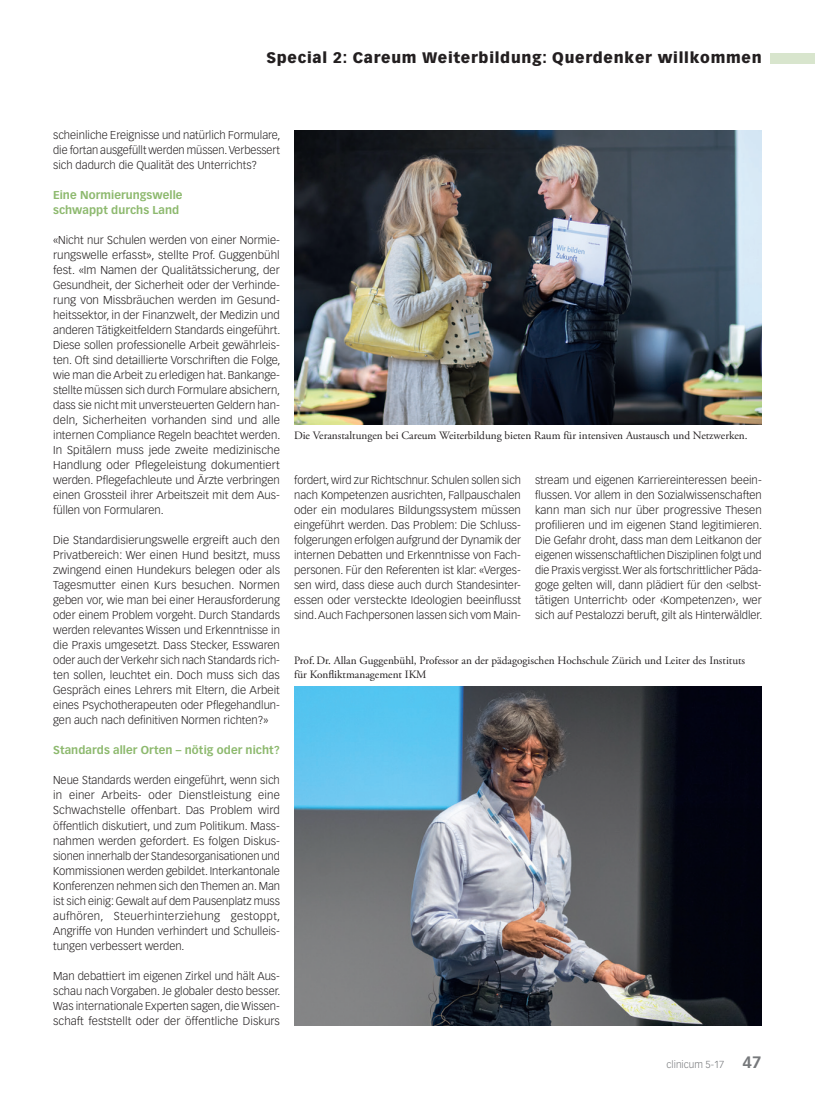
<style>
.page{position:relative;width:815px;height:1099px;background:#fff}
.page>*{position:absolute;margin:0;border:0;box-sizing:border-box;transform-origin:0 0}
.t1{font:900 15px "Vectora LT Std";letter-spacing:.05em;color:#231f20}
.t2{font:300 11.25px/15px "Vectora LT Std";color:#231f20;text-align:justify}
.t3{font:11.25px/13.5px "Adobe Garamond Pro";color:#231f20}
.t4{font:700 11.25px/15px "Vectora LT Std";letter-spacing:.005em;color:#8db96e}
.t5{font:300 10px "Vectora LT Std";color:#76787b}
.s1{font-weight:700;font-size:16.25px}
</style>
<div class="page">
<div style="left:770px;top:53px;width:45px;height:10px;background:#d8e5cd"></div>
<img style="left:294px;top:130px;width:468px;height:294px">
<img style="left:294px;top:686px;width:468px;height:339px">
<h1 class="t1" style="left:266px;top:49px;width:497px">Special 2: Careum Weiterbildung: Querdenker willkommen</h1>
<p class="t2" style="left:53px;top:128px;width:229px">scheinliche Ereignisse und natürlich Formulare, die fortan ausgefüllt werden müssen. Verbessert sich dadurch die Qualität des Unterrichts?</p>
<p class="t4" style="left:53px;top:188px;width:131px">Eine Normierungswelle schwappt durchs Land</p>
<p class="t2" style="left:53px;top:233px;width:229px">«Nicht nur Schulen werden von einer Normie&shy;rungswelle erfasst», stellte Prof. Guggenbühl fest. «Im Namen der Qualitätssicherung, der Gesundheit, der Sicherheit oder der Verhinde&shy;rung von Missbräuchen werden im Gesund&shy;heitssektor, in der Finanzwelt, der Medizin und anderen Tätigkeitfeldern Standards eingeführt.<br>Diese sollen professionelle Arbeit gewährleis&shy;ten. Oft sind detaillierte Vorschriften die Folge, wie man die Arbeit zu erledigen hat. Bankange&shy;stellte müssen sich durch Formulare absichern, dass sie nicht mit unversteuerten Geldern han&shy;deln, Sicherheiten vorhanden sind und alle internen Compliance Regeln beachtet werden.<br>In Spitälern muss jede zweite medizinische Handlung oder Pflegeleistung dokumentiert werden. Pflegefachleute und Ärzte verbringen einen Grossteil ihrer Arbeitszeit mit dem Aus&shy;füllen von Formularen.</p>
<p class="t2" style="left:53px;top:533px;width:228px">Die Standardisierungswelle ergreift auch den Privatbereich: Wer einen Hund besitzt, muss zwingend einen Hundekurs belegen oder als Tagesmutter einen Kurs besuchen. Normen geben vor, wie man bei einer Herausforderung oder einem Problem vorgeht. Durch Standards werden relevantes Wissen und Erkenntnisse in die Praxis umgesetzt. Dass Stecker, Esswaren oder auch der Verkehr sich nach Standards rich&shy;ten sollen, leuchtet ein. Doch muss sich das Gespräch eines Lehrers mit Eltern, die Arbeit eines Psychotherapeuten oder Pflegehandlun&shy;gen auch nach definitiven Normen richten?»</p>
<p class="t4" style="left:53px;top:743px;width:228px">Standards aller Orten – nötig oder nicht?</p>
<p class="t2" style="left:53px;top:773px;width:229px">Neue Standards werden eingeführt, wenn sich in einer Arbeits- oder Dienstleistung eine Schwachstelle offenbart. Das Problem wird öffentlich diskutiert, und zum Politikum. Mass&shy;nahmen werden gefordert. Es folgen Diskus&shy;sionen innerhalb der Standesorganisationen und Kommissionen werden gebildet. Interkantonale Konferenzen nehmen sich den Themen an. Man ist sich einig: Gewalt auf dem Pausenplatz muss aufhören, Steuerhinterziehung gestoppt, Angriffe von Hunden verhindert und Schulleis&shy;tungen verbessert werden.</p>
<p class="t2" style="left:53px;top:968px;width:229px">Man debattiert im eigenen Zirkel und hält Aus&shy;schau nach Vorgaben. Je globaler desto besser.<br>Was internationale Experten sagen, die Wissen&shy;schaft feststellt oder der öffentliche Diskurs</p>
<p class="t3" style="left:294px;top:429px;width:455px">Die Veranstaltungen bei Careum Weiterbildung bieten Raum für intensiven Austausch und Netzwerken.</p>
<p class="t2" style="left:294px;top:473px;width:228px">fordert, wird zur Richtschnur. Schulen sollen sich nach Kompetenzen ausrichten, Fallpauschalen oder ein modulares Bildungssystem müssen eingeführt werden. Das Problem: Die Schluss&shy;folgerungen erfolgen aufgrund der Dynamik der internen Debatten und Erkenntnisse von Fach&shy;personen. Für den Referenten ist klar: «Verges&shy;sen wird, dass diese auch durch Standesinter&shy;essen oder versteckte Ideologien beeinflusst sind. Auch Fachpersonen lassen sich vom Main-</p>
<p class="t2" style="left:535px;top:473px;width:229px;text-align:left">stream und eigenen Karriereinteressen beein&shy;flussen. Vor allem in den Sozialwissenschaften kann man sich nur über progressive Thesen profilieren und im eigenen Stand legitimieren.<br>Die Gefahr droht, dass man dem Leitkanon der eigenen wissenschaftlichen Disziplinen folgt und die Praxis vergisst. Wer als fortschrittlicher Päda&shy;goge gelten will, dann plädiert für den ‹selbst&shy;tätigen Unterricht› oder ‹Kompetenzen›, wer sich auf Pestalozzi beruft, gilt als Hinterwäldler.</p>
<p class="t3" style="left:294px;top:654px;width:453px">Prof.Dr. Allan Guggenbühl, Professor an der pädagogischen Hochschule Zürich und Leiter des Instituts für Konfliktmanagement IKM</p>
<p class="t5" style="left:667px;top:1058px;width:97px">clinicum 5-17 <span class="s1">47</span></p>
</div>
